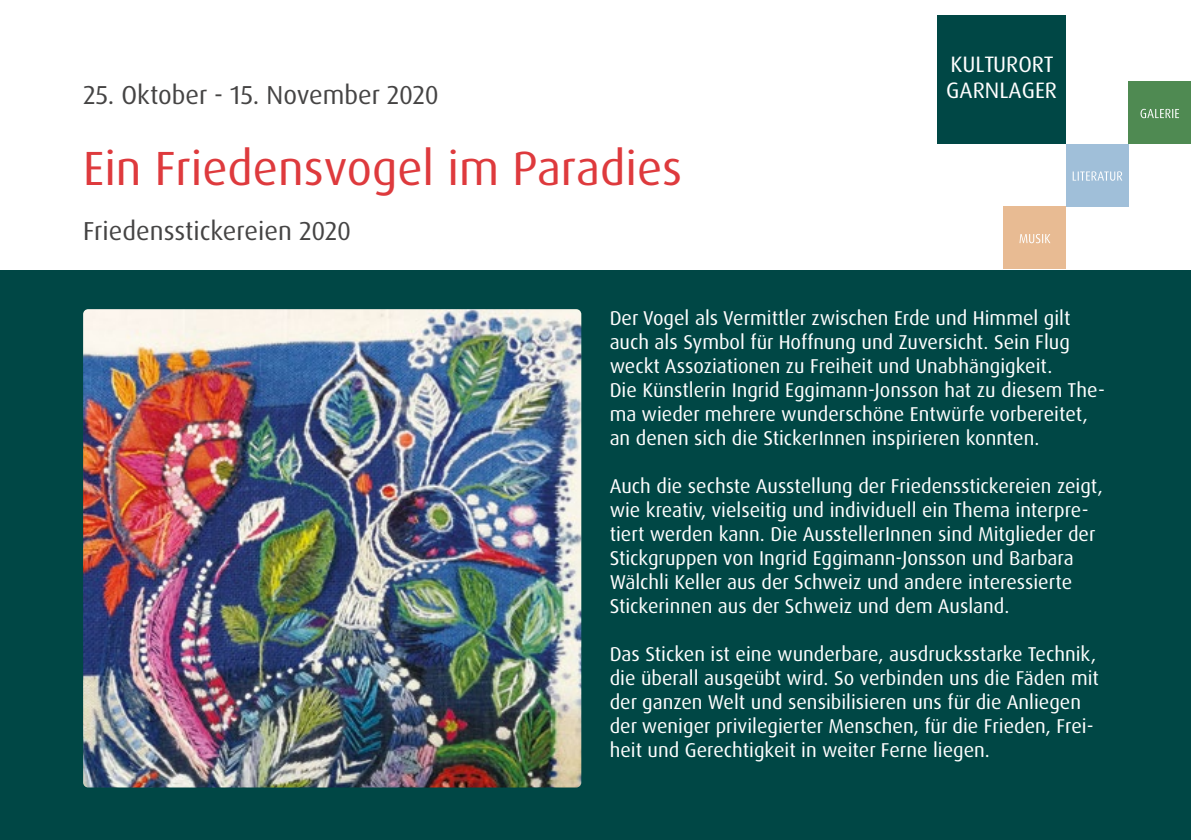
<style>
.page{position:relative;width:1191px;height:840px;background:#fff}
.page>*{position:absolute;margin:0;border:0;box-sizing:border-box;transform-origin:0 0}
.t1{font:48px "Dax OT";color:#de3a3d}
.t2{font:26px "Dax OT";color:#454444}
.t3{font:23.4px "Dax OT";color:#fff}
.t4{font:23px "Dax OT";color:#fff}
.t5{font:22.4px/26.8px "Dax OT";color:#fff}
.t6{font:20px/24px "Dax OT";color:#fff}
</style>
<div class="page">
<div style="left:0;top:269px;width:1191px;height:570px;background:#004745"></div>
<div style="left:1003px;top:206px;width:63px;height:63px;background:#e8bb93"></div>
<div style="left:1128px;top:82px;width:63px;height:62px;background:#4f8a52"></div>
<div style="left:1066px;top:144px;width:62px;height:62px;background:#a0bfd9"></div>
<svg style="left:1019px;top:234px;width:31px;height:9px"></svg>
<svg style="left:1140px;top:109px;width:39px;height:9px"></svg>
<svg style="left:1072px;top:171px;width:50px;height:10px"></svg>
<div style="left:937px;top:15px;width:129px;height:129px;background:#004745"></div>
<img style="left:83px;top:309px;width:498px;height:478px">
<h2 class="t2" style="left:83px;top:78px;width:357px">25. Oktober - 15. November 2020</h2>
<h1 class="t1" style="left:83px;top:138px;width:600px">Ein Friedensvogel im Paradies</h1>
<h2 class="t2" style="left:83px;top:214px;width:269px">Friedensstickereien 2020</h2>
<p class="t5" style="left:946px;top:51px;width:112px">KULTURORT<br>GARNLAGER</p>
<p class="t3" style="left:938px;top:51px;width:96px">KULTRORT</p>
<p class="t4" style="left:983px;top:80px;width:61px">LAGER</p>
<p class="t6" style="left:609px;top:306px;width:497px">Der Vogel als Vermittler zwischen Erde und Himmel gilt auch als Symbol für Hoffnung und Zuversicht. Sein Flug weckt Assoziationen zu Freiheit und Unabhängigkeit.<br>Die Künstlerin Ingrid Eggimann-Jonsson hat zu diesem The&shy;ma wieder mehrere wunderschöne Entwürfe vorbereitet, an denen sich die StickerInnen inspirieren konnten.</p>
<p class="t6" style="left:609px;top:474px;width:495px">Auch die sechste Ausstellung der Friedensstickereien zeigt, wie kreativ, vielseitig und individuell ein Thema interpre&shy;tiert werden kann. Die AusstellerInnen sind Mitglieder der Stickgruppen von Ingrid Eggimann-Jonsson und Barbara Wälchli Keller aus der Schweiz und andere interessierte Stickerinnen aus der Schweiz und dem Ausland.</p>
<p class="t6" style="left:609px;top:642px;width:491px">Das Sticken ist eine wunderbare, ausdrucksstarke Technik, die überall ausgeübt wird. So verbinden uns die Fäden mit der ganzen Welt und sensibilisieren uns für die Anliegen der weniger privilegierter Menschen, für die Frieden, Frei&shy;heit und Gerechtigkeit in weiter Ferne liegen.</p>
</div>
